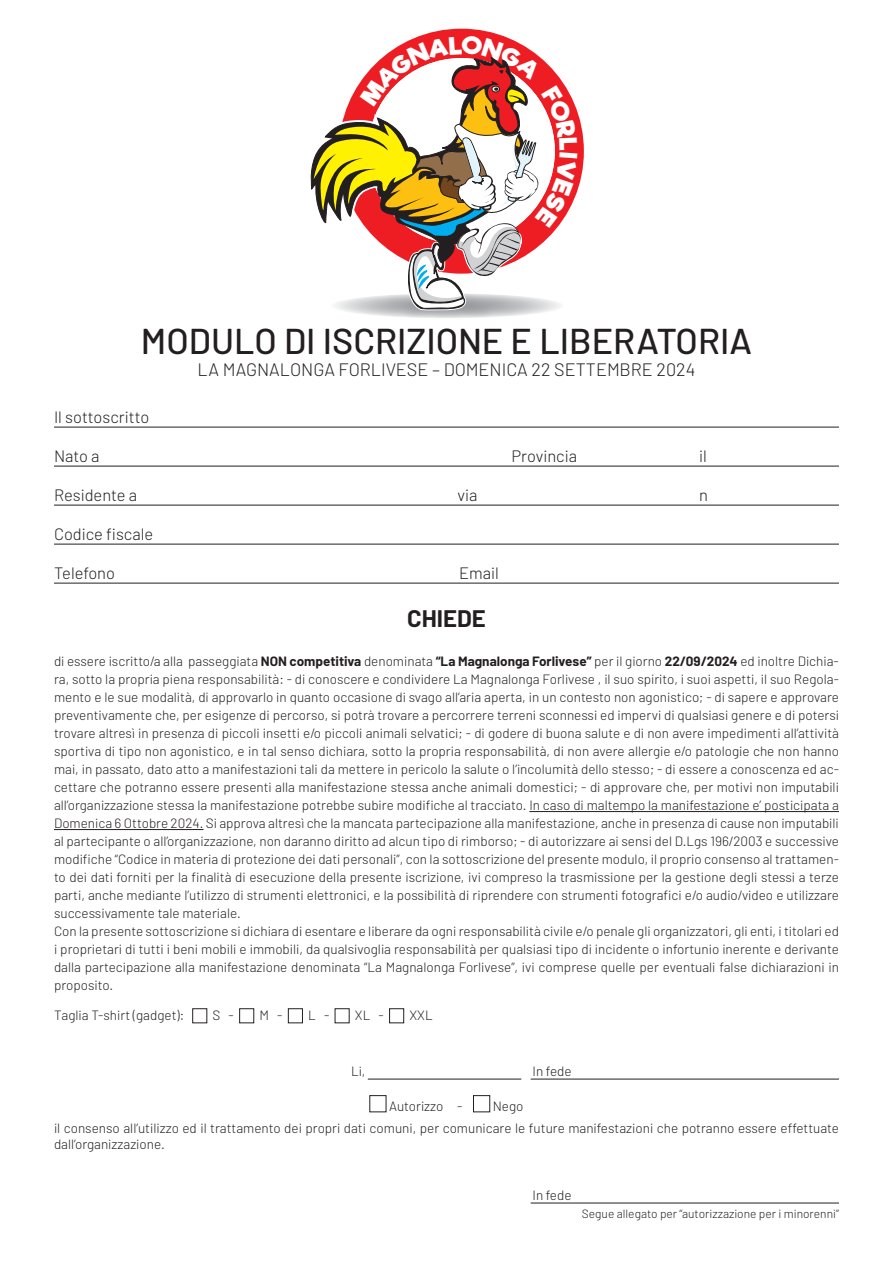
<style>
.page{position:relative;width:893px;height:1263px;background:#fff}
.page>*{position:absolute;margin:0;border:0;box-sizing:border-box;transform-origin:0 0}
.t1{font:500 36px "Barlow";color:#231f20}
.t2{font:700 24px "Barlow";color:#231f20}
.t3{font:300 18px "Barlow";color:#231f20}
.t4{font:300 16.5px "Barlow";color:#231f20}
.t5{font:300 13.5px/18px "Barlow";color:#231f20}
.t6{font:300 12px "Barlow";color:#231f20}
.s1{font-weight:700}
</style>
<div class="page">
<hr style="left:529px;top:811px;width:310px;height:1px;background:#231f20">
<hr style="left:54px;top:829px;width:150px;height:1px;background:#231f20">
<div style="left:192px;top:1008px;width:15px;height:15px;border:1px solid #231f20"></div>
<div style="left:239px;top:1008px;width:15px;height:15px;border:1px solid #231f20"></div>
<div style="left:288px;top:1008px;width:15px;height:15px;border:1px solid #231f20"></div>
<div style="left:335px;top:1008px;width:15px;height:15px;border:1px solid #231f20"></div>
<div style="left:389px;top:1008px;width:15px;height:15px;border:1px solid #231f20"></div>
<div style="left:473px;top:1095px;width:17px;height:17px;border:1px solid #231f20"></div>
<hr style="left:54px;top:427px;width:785px;height:1px;background:#231f20">
<hr style="left:54px;top:466px;width:785px;height:1px;background:#231f20">
<hr style="left:54px;top:505px;width:785px;height:1px;background:#231f20">
<hr style="left:54px;top:544px;width:785px;height:1px;background:#231f20">
<hr style="left:54px;top:583px;width:785px;height:1px;background:#231f20">
<hr style="left:531px;top:1203px;width:308px;height:1px;background:#231f20">
<hr style="left:531px;top:1079px;width:308px;height:1px;background:#231f20">
<hr style="left:368px;top:1079px;width:153px;height:1px;background:#231f20">
<svg style="left:310px;top:36px;width:267px;height:276px"></svg>
<h1 class="t1" style="left:141px;top:319px;width:613px">MODULO DI ISCRIZIONE E LIBERATORIA</h1>
<h3 class="t3" style="left:198px;top:358px;width:499px">LA MAGNALONGA FORLIVESE – DOMENICA 22 SETTEMBRE 2024</h3>
<p class="t4" style="left:54px;top:406px;width:97px">Il sottoscritto</p>
<p class="t4" style="left:54px;top:445px;width:47px">Nato a</p>
<p class="t4" style="left:511px;top:445px;width:67px">Provincia</p>
<p class="t4" style="left:699px;top:445px;width:9px">il</p>
<p class="t4" style="left:54px;top:484px;width:85px">Residente a</p>
<p class="t4" style="left:458px;top:484px;width:21px">via</p>
<p class="t4" style="left:699px;top:484px;width:10px">n</p>
<p class="t4" style="left:54px;top:523px;width:101px">Codice fiscale</p>
<p class="t4" style="left:54px;top:562px;width:62px">Telefono</p>
<p class="t4" style="left:459px;top:562px;width:41px">Email</p>
<h2 class="t2" style="left:407px;top:603px;width:80px">CHIEDE</h2>
<p class="t5" style="left:54px;top:652px;width:787px">di essere iscritto/a alla passeggiata <span class="s1">NON competitiva</span> denominata <span class="s1">“La Magnalonga Forlivese”</span> per il giorno <span class="s1">22/09/2024</span> ed inoltre Dichia&shy;ra, sotto la propria piena responsabilità: - di conoscere e condividere La Magnalonga Forlivese , il suo spirito, i suoi aspetti, il suo Regola&shy;mento e le sue modalità, di approvarlo in quanto occasione di svago all’aria aperta, in un contesto non agonistico; - di sapere e approvare preventivamente che, per esigenze di percorso, si potrà trovare a percorrere terreni sconnessi ed impervi di qualsiasi genere e di potersi trovare altresì in presenza di piccoli insetti e/o piccoli animali selvatici; - di godere di buona salute e di non avere impedimenti all’attività sportiva di tipo non agonistico, e in tal senso dichiara, sotto la propria responsabilità, di non avere allergie e/o patologie che non hanno mai, in passato, dato atto a manifestazioni tali da mettere in pericolo la salute o l’incolumità dello stesso; - di essere a conoscenza ed ac&shy;cettare che potranno essere presenti alla manifestazione stessa anche animali domestici; - di approvare che, per motivi non imputabili all’organizzazione stessa la manifestazione potrebbe subire modifiche al tracciato. In caso di maltempo la manifestazione e’ posticipata a Domenica 6 Ottobre 2024. Si approva altresì che la mancata partecipazione alla manifestazione, anche in presenza di cause non imputabili al partecipante o all’organizzazione, non daranno diritto ad alcun tipo di rimborso; - di autorizzare ai sensi del D.Lgs 196/2003 e successive modifiche “Codice in materia di protezione dei dati personali”, con la sottoscrizione del presente modulo, il proprio consenso al trattamen&shy;to dei dati forniti per la finalità di esecuzione della presente iscrizione, ivi compreso la trasmissione per la gestione degli stessi a terze parti, anche mediante l’utilizzo di strumenti elettronici, e la possibilità di riprendere con strumenti fotografici e/o audio/video e utilizzare successivamente tale materiale.<br>Con la presente sottoscrizione si dichiara di esentare e liberare da ogni responsabilità civile e/o penale gli organizzatori, gli enti, i titolari ed i proprietari di tutti i beni mobili e immobili, da qualsivoglia responsabilità per qualsiasi tipo di incidente o infortunio inerente e derivante dalla partecipazione alla manifestazione denominata “La Magnalonga Forlivese”, ivi comprese quelle per eventuali false dichiarazioni in proposito.</p>
<p class="t5" style="left:54px;top:1006px;width:132px">Taglia T-shirt (gadget):</p>
<p class="t5" style="left:213px;top:1006px;width:23px">S -</p>
<p class="t5" style="left:260px;top:1006px;width:25px">M -</p>
<p class="t5" style="left:308px;top:1006px;width:23px">L -</p>
<p class="t5" style="left:355px;top:1006px;width:30px">XL -</p>
<p class="t5" style="left:409px;top:1006px;width:25px">XXL</p>
<p class="t5" style="left:351px;top:1062px;width:16px">Li,</p>
<p class="t5" style="left:533px;top:1062px;width:41px">In fede</p>
<p class="t5" style="left:389px;top:1096px;width:75px">Autorizzo -</p>
<p class="t5" style="left:54px;top:1094px;width:786px;line-height:22.5px;text-indent:439px">Nego<br>il consenso all’utilizzo ed il trattamento dei propri dati comuni, per comunicare le future manifestazioni che potranno essere effettuate</p>
<p class="t5" style="left:54px;top:1135px;width:112px">dall’organizzazione.</p>
<p class="t5" style="left:532px;top:1186px;width:41px">In fede</p>
<p class="t6" style="left:582px;top:1206px;width:259px">Segue allegato per “autorizzazione per i minorenni”</p>
</div>
